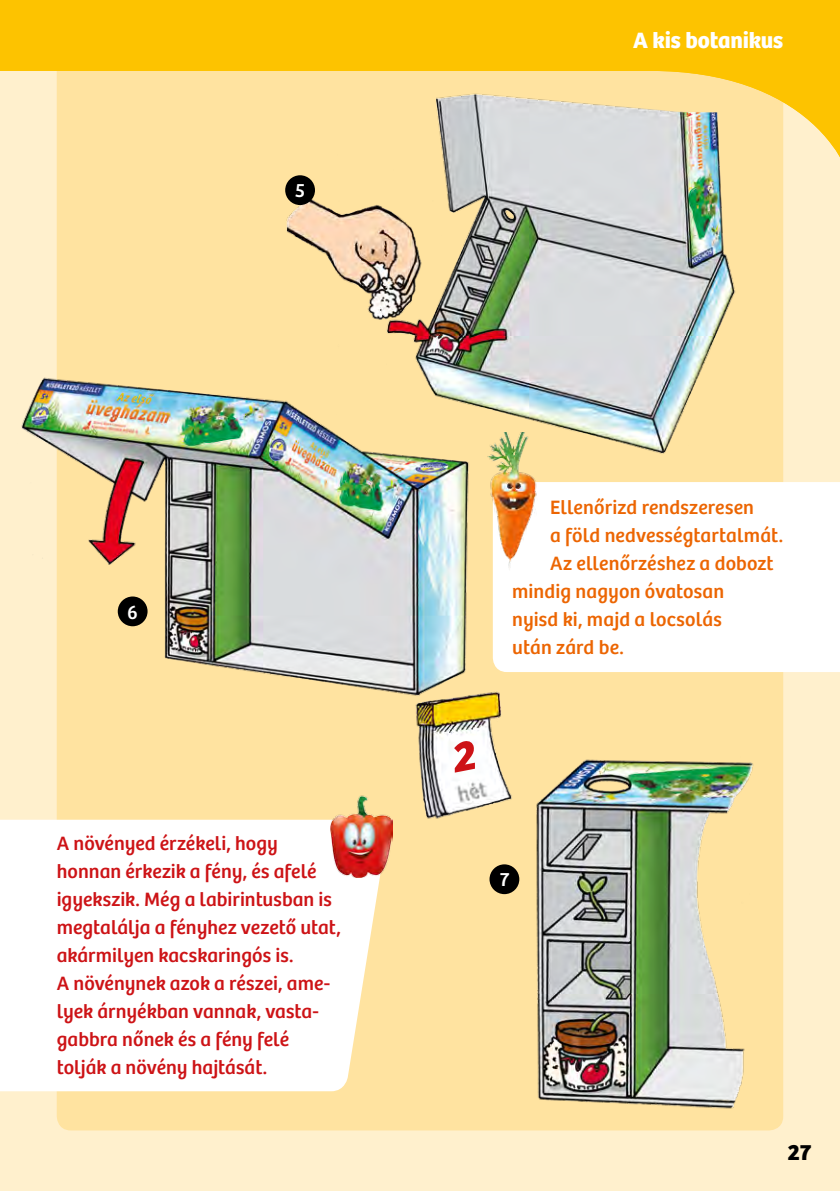
<style>
.page{position:relative;width:840px;height:1191px;background:#fff}
.page>*{position:absolute;margin:0;border:0;box-sizing:border-box;transform-origin:0 0}
.t1{font:700 23px "Kosmos Bree";letter-spacing:-.005em;color:#fff}
.t2{font:700 23px "Kosmos Bree";color:#000}
.t3{font:20px/28px "Kosmos Bree";letter-spacing:.005em;color:#cd1316}
.t4{font:20px "Kosmos Bree";letter-spacing:.01em;color:#ec6502}
.t5{font:20px "Kosmos Bree";color:#fff}
</style>
<div class="page">
<div style="left:0;top:0;width:839px;height:1191px;background:#fff0cd"></div>
<div style="left:57px;top:32px;width:725px;height:1098px;background:#ffe3a0;border-radius:14px"></div>
<div style="left:492px;top:482px;width:347px;height:190px;background:#fff"></div>
<div style="left:0;top:819px;width:380px;height:272px;background:#fff"></div>
<img style="left:286px;top:212px;width:450px;height:242px">
<img style="left:21px;top:370px;width:452px;height:332px">
<img style="left:536px;top:759px;width:218px;height:350px">
<img style="left:475px;top:432px;width:74px;height:141px">
<img style="left:331px;top:795px;width:61px;height:82px">
<img style="left:405px;top:682px;width:107px;height:137px">
<div style="left:118px;top:596px;width:29px;height:30px;background:#000;border-radius:50%"></div>
<div style="left:489px;top:864px;width:30px;height:30px;background:#000;border-radius:50%"></div>
<svg style="left:1px;top:0;width:838px;height:212px"></svg>
<svg style="left:0;top:0;width:1px;height:71px"></svg>
<svg style="left:449px;top:739px;width:28px;height:33px"></svg>
<p class="t5" style="left:294px;top:179px;width:12px">5</p>
<p class="t5" style="left:127px;top:600px;width:12px">6</p>
<p class="t3" style="left:57px;top:830px;width:285px">A növényed érzékeli, hogy honnan érkezik a fény, és afelé igyekszik. Még a labirintusban is megtalálja a fényhez vezető utat, akármilyen kacskaringós is.<br>A növénynek azok a részei, ame&shy;lyek árnyékban vannak, vasta&shy;gabbra nőnek és a fény felé tolják a növény hajtását.</p>
<p class="t1" style="left:632px;top:26px;width:151px">A kis botanikus</p>
<p class="t4" style="left:549px;top:496px;width:205px">Ellenőrizd rendszeresen</p>
<p class="t4" style="left:549px;top:524px;width:234px">a föld nedvességtartalmát.</p>
<p class="t4" style="left:549px;top:552px;width:225px">Az ellenőrzéshez a dobozt</p>
<p class="t4" style="left:512px;top:580px;width:213px">mindig nagyon óvatosan</p>
<p class="t4" style="left:512px;top:608px;width:211px">nyisd ki, majd a locsolás</p>
<p class="t4" style="left:512px;top:636px;width:113px">után zárd be.</p>
<p class="t5" style="left:499px;top:868px;width:12px">7</p>
<p class="t2" style="left:787px;top:1138px;width:26px">27</p>
</div>
